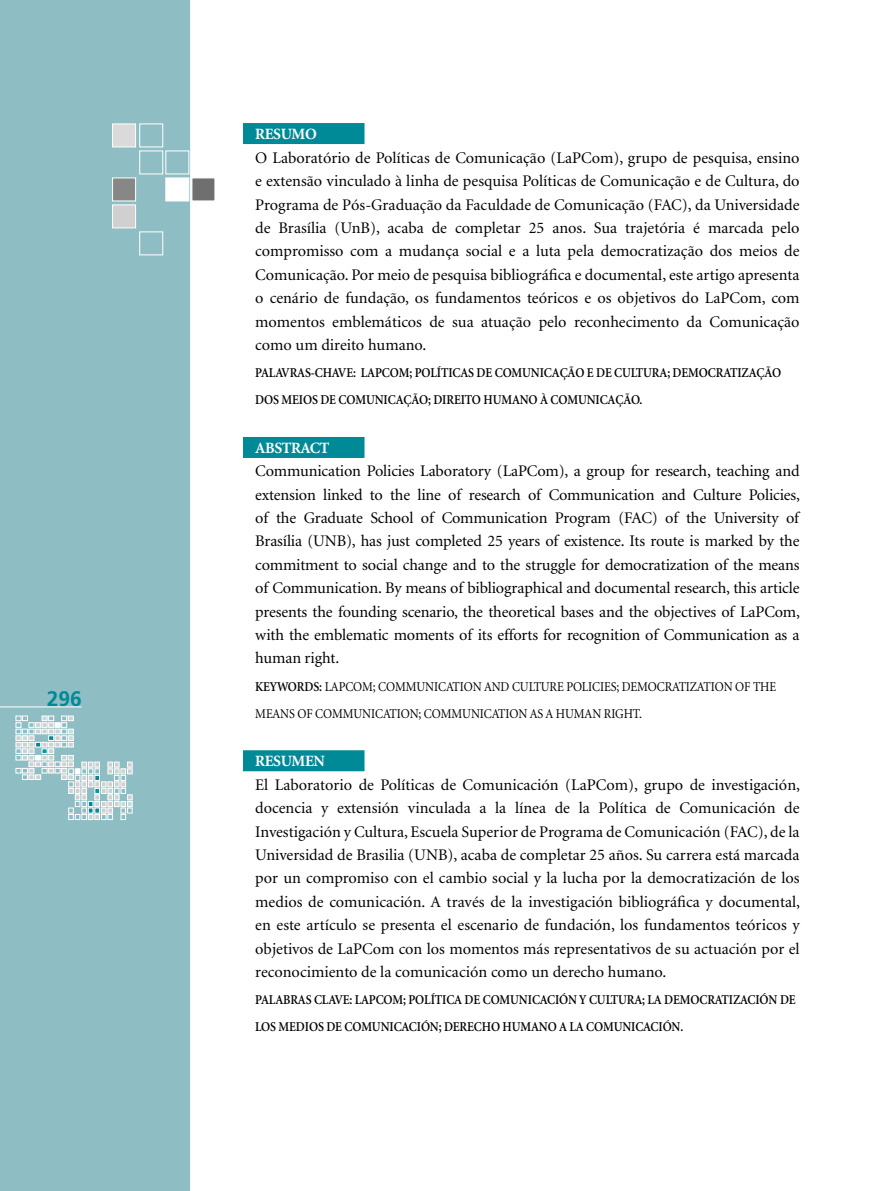
<style>
.page{position:relative;width:893px;height:1191px;background:#fff}
.page>*{position:absolute;margin:0;border:0;box-sizing:border-box;transform-origin:0 0}
.t1{font:700 21px "Frutiger";color:#008996}
.t2{font:16.2px/23.4px "Minion";color:#000;text-align:justify}
.t3{font:700 15.75px "Minion";letter-spacing:-.025em;color:#fff}
.t4{font:600 13.5px/27px "Minion";letter-spacing:-.01em;color:#000;scale:.9 1}
.t5{font:13.5px "Minion";letter-spacing:-.01em;color:#000;scale:.9 1}
.s1{font-weight:600}
</style>
<div class="page">
<div style="left:243px;top:750px;width:121px;height:21px;background:#008996"></div>
<div style="left:0;top:0;width:190px;height:1191px;background:#8ebec4"></div>
<div style="left:243px;top:123px;width:121px;height:21px;background:#008996"></div>
<hr style="left:0;top:706px;width:82px;height:1px;background:#fff">
<div style="left:112px;top:178px;width:24px;height:23px;background:#878787;border:1px solid #fff"></div>
<div style="left:166px;top:178px;width:23px;height:23px;background:#fff"></div>
<div style="left:192px;top:178px;width:23px;height:23px;background:#706f6f"></div>
<div style="left:140px;top:151px;width:23px;height:23px;border:1px solid #fff"></div>
<div style="left:166px;top:151px;width:23px;height:23px;border:1px solid #fff"></div>
<div style="left:112px;top:124px;width:24px;height:23px;background:#dadada;border:1px solid #fff"></div>
<div style="left:140px;top:124px;width:23px;height:23px;border:1px solid #fff"></div>
<div style="left:140px;top:232px;width:23px;height:23px;border:1px solid #fff"></div>
<div style="left:112px;top:205px;width:24px;height:23px;background:#d0d0d0;border:1px solid #fff"></div>
<svg style="left:16px;top:716px;width:122px;height:103px;background:#abcdd1"></svg>
<div style="left:243px;top:437px;width:121px;height:21px;background:#008996"></div>
<p class="t1" style="left:47px;top:686px;width:37px">296</p>
<p class="t3" style="left:255px;top:126px;width:63px">RESUMO</p>
<p class="t2" style="left:255px;top:146px;width:546px">O Laboratório de Políticas de Comunicação (LaPCom), grupo de pesquisa, ensino e extensão vinculado à linha de pesquisa Políticas de Comunicação e de Cultura, do Programa de Pós-Graduação da Faculdade de Comunicação (FAC), da Universidade de Brasília (UnB), acaba de completar 25 anos. Sua trajetória é marcada pelo compromisso com a mudança social e a luta pela democratização dos meios de Comunicação. Por meio de pesquisa bibliográfica e documental, este artigo apresenta o cenário de fundação, os fundamentos teóricos e os objetivos do LaPCom, com momentos emblemáticos de sua atuação pelo reconhecimento da Comunicação como um direito humano.</p>
<p class="t4" style="left:255px;top:359px;width:586px">PALAVRAS-CHAVE: LAPCOM; POLÍTICAS DE COMUNICAÇÃO E DE CULTURA; DEMOCRATIZAÇÃO<br>DOS MEIOS DE COMUNICAÇÃO; DIREITO HUMANO À COMUNICAÇÃO.</p>
<p class="t3" style="left:255px;top:440px;width:76px">ABSTRACT</p>
<p class="t2" style="left:255px;top:460px;width:546px">Communication Policies Laboratory (LaPCom), a group for research, teaching and extension linked to the line of research of Communication and Culture Policies, of the Graduate School of Communication Program (FAC) of the University of Brasília (UNB), has just completed 25 years of existence. Its route is marked by the commitment to social change and to the struggle for democratization of the means of Communication. By means of bibliographical and documental research, this article presents the founding scenario, the theoretical bases and the objectives of LaPCom, with the emblematic moments of its efforts for recognition of Communication as a human right.</p>
<p class="t5" style="left:255px;top:679px;width:189px"><span class="s1">KEYWORDS:</span> LaPCom; Communica</p>
<p class="t5" style="left:453px;top:679px;width:17px">tion</p>
<p class="t5" style="left:484px;top:679px;width:107px">and Culture Polici</p>
<p class="t5" style="left:604px;top:679px;width:128px">es; democratization</p>
<p class="t5" style="left:735px;top:679px;width:47px">of the</p>
<p class="t5" style="left:255px;top:706px;width:29px">means</p>
<p class="t5" style="left:298px;top:706px;width:72px">of Communica</p>
<p class="t5" style="left:390px;top:706px;width:90px">tion; Communica</p>
<p class="t5" style="left:498px;top:706px;width:17px">tion</p>
<p class="t5" style="left:530px;top:706px;width:126px">as a human right.</p>
<p class="t3" style="left:255px;top:753px;width:71px">RESUMEN</p>
<p class="t2" style="left:255px;top:773px;width:546px">El Laboratorio de Políticas de Comunicación (LaPCom), grupo de investigación, docencia y extensión vinculada a la línea de la Política de Comunicación de Investigación y Cultura, Escuela Superior de Programa de Comunicación (FAC), de la Universidad de Brasilia (UNB), acaba de completar 25 años. Su carrera está marcada por un compromiso con el cambio social y la lucha por la democratización de los medios de comunicación. A través de la investigación bibliográfica y documental, en este artículo se presenta el escenario de fundación, los fundamentos teóricos y objetivos de LaPCom con los momentos más representativos de su actuación por el reconocimiento de la comunicación como un derecho humano.</p>
<p class="t4" style="left:255px;top:986px;width:602px">PALABRAS CLAVE: LAPCOM; POLÍTICA DE COMUNICACIÓN Y CULTURA; LA DEMOCRATIZACIÓN DE<br>LOS MEDIOS DE COMUNICACIÓN; DERECHO HUMANO A LA COMUNICACIÓN.</p>
</div>
